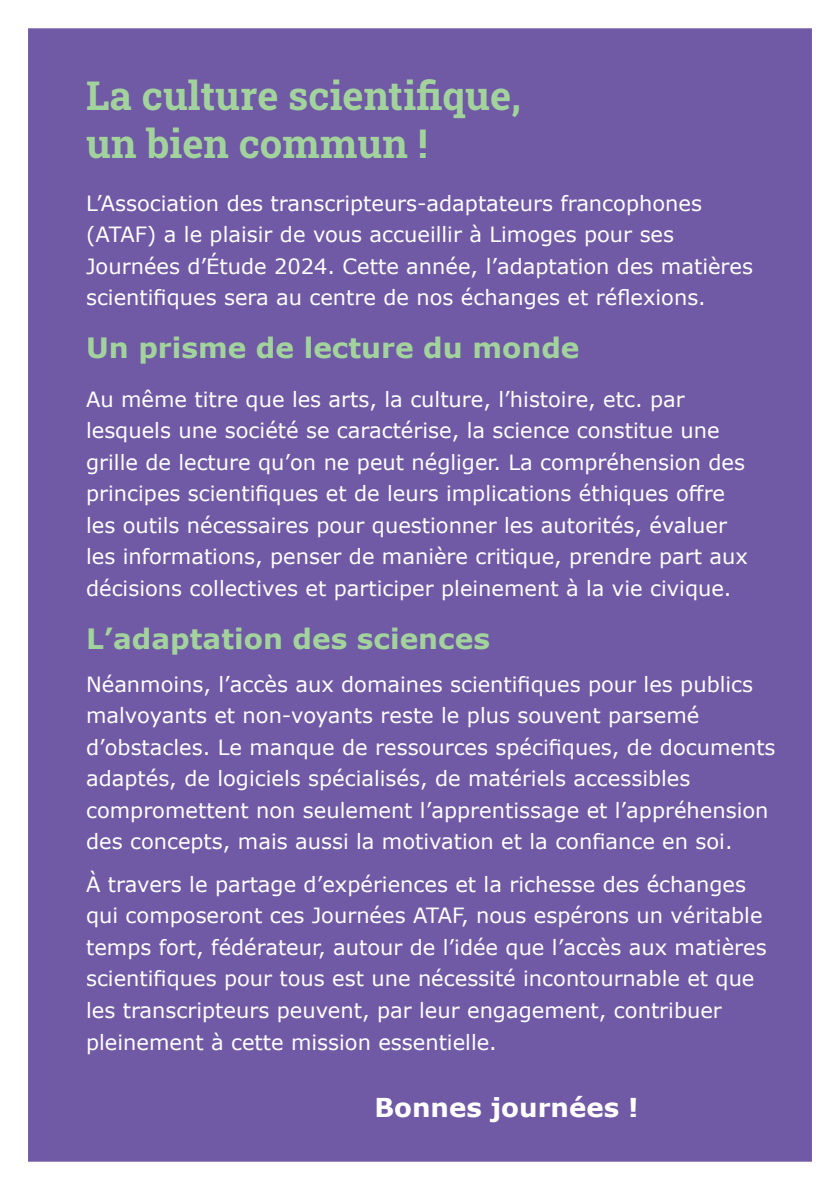
<style>
.page{position:relative;width:840px;height:1191px;background:#fff}
.page>*{position:absolute;margin:0;border:0;box-sizing:border-box;transform-origin:0 0}
.t1_edito{font:40px/48px "Roboto Slab";color:#a3d39c}
.t2_edito{font:700 28px "Verdana";color:#a3d39c}
.corps{font:700 26px "Verdana";color:#fff}
.corps-2{font:21px/31.6px "Verdana";color:#fff}
.t2_edito-2{font:21px/31.6px "Verdana";color:#fff}
</style>
<div class="page">
<div style="left:28px;top:28px;width:783px;height:1133px;background:#7059a5;border:1px solid #7059a5"></div>
<h1 class="t1_edito" style="left:86px;top:70px;width:436px">La culture scientifique, un bien commun !</h1>
<p class="corps-2" style="left:86px;top:187px;width:668px">L’Association des transcripteurs-adaptateurs francophones (ATAF) a le plaisir de vous accueillir à Limoges pour ses Journées d’Étude 2024. Cette année, l’adaptation des matières scientifiques sera au centre de nos échanges et réflexions.</p>
<h2 class="t2_edito" style="left:86px;top:328px;width:494px">Un prisme de lecture du monde</h2>
<h2 class="t2_edito-2" style="left:86px;top:383px;width:663px">Au même titre que les arts, la culture, l’histoire, etc. par lesquels une société se caractérise, la science constitue une grille de lecture qu’on ne peut négliger. La compréhension des principes scientifiques et de leurs implications éthiques offre les outils nécessaires pour questionner les autorités, évaluer les informations, penser de manière critique, prendre part aux décisions collectives et participer pleinement à la vie civique.</h2>
<h2 class="t2_edito" style="left:86px;top:618px;width:405px">L’adaptation des sciences</h2>
<p class="corps-2" style="left:86px;top:668px;width:690px">Néanmoins, l’accès aux domaines scientifiques pour les publics malvoyants et non-voyants reste le plus souvent parsemé d’obstacles. Le manque de ressources spécifiques, de documents adaptés, de logiciels spécialisés, de matériels accessibles compromettent non seulement l’apprentissage et l’appréhension des concepts, mais aussi la motivation et la confiance en soi.</p>
<p class="corps-2" style="left:86px;top:868px;width:681px">À travers le partage d’expériences et la richesse des échanges qui composeront ces Journées ATAF, nous espérons un véritable temps fort, fédérateur, autour de l’idée que l’accès aux matières scientifiques pour tous est une nécessité incontournable et que les transcripteurs peuvent, par leur engagement, contribuer pleinement à cette mission essentielle.</p>
<p class="corps" style="left:374px;top:1089px;width:265px">Bonnes journées !</p>
</div>
